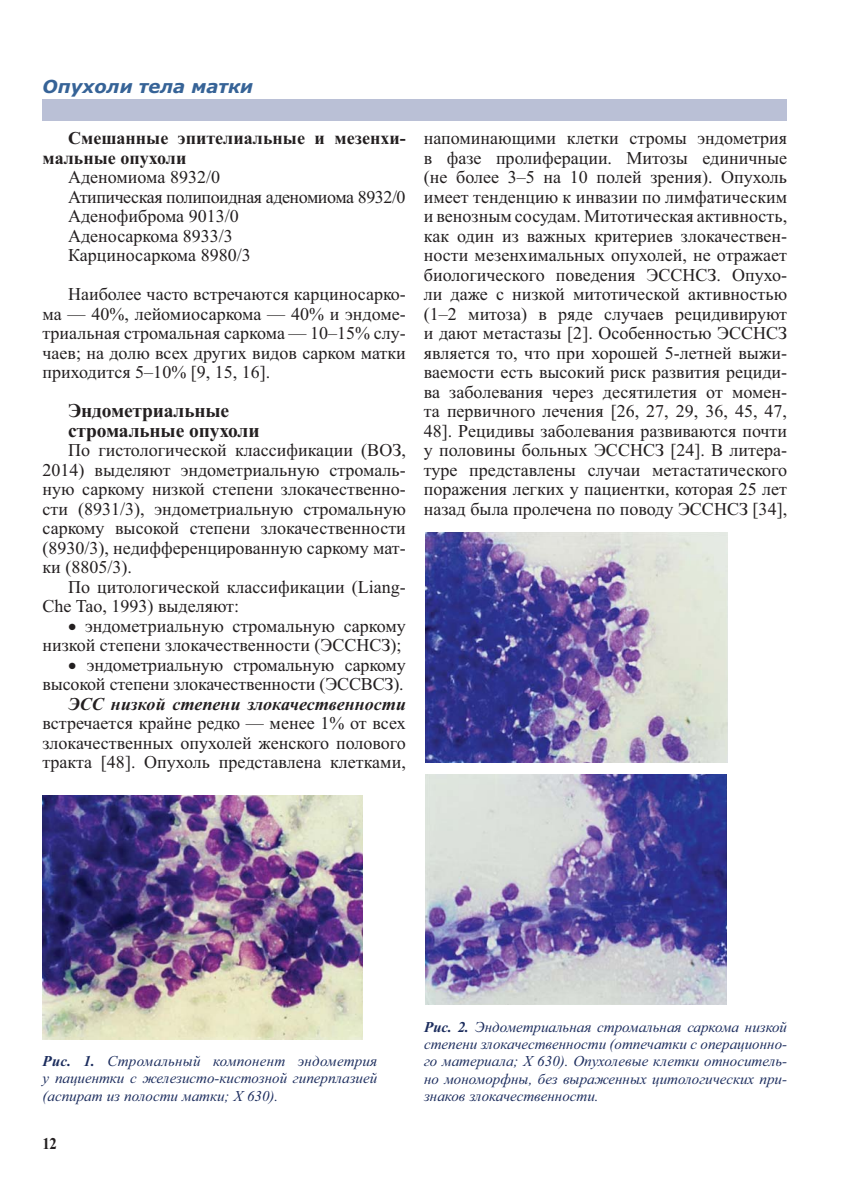
<style>
.page{position:relative;width:851px;height:1191px;background:#fff}
.page>*{position:absolute;margin:0;border:0;box-sizing:border-box;transform-origin:0 0}
.t1{font:700 19.5px/19.5px "Times New Roman";letter-spacing:-.01em;color:#231f20}
.t2{font:18px/19.5px "Times New Roman";color:#231f20;text-align:justify}
.t3{font:700 18px/19.5px "Times New Roman";color:#231f20}
.t4{font:italic 700 18px "Times New Roman";color:#231f20}
.t5{font:italic 700 18px "Verdana";color:#366397}
.t6{font:700 16.5px "Times New Roman";color:#231f20;scale:.9 1}
.t7{font:italic 15px/17.2px "Times New Roman";color:#1b2c5d;text-align:justify}
.s1{font-weight:700}
</style>
<div class="page">
<div style="left:43px;top:99px;width:744px;height:21px;background:#bac0d6"></div>
<img style="left:43px;top:795px;width:319px;height:245px">
<img style="left:425px;top:533px;width:302px;height:229px">
<img style="left:425px;top:774px;width:301px;height:230px">
<p class="t5" style="left:43px;top:80px;width:212px">Опухоли тела матки</p>
<p class="t3" style="left:43px;top:130px;width:365px;text-indent:26px">Смешанные эпителиальные и мезенхи&shy;мальные опухоли</p>
<p class="t2" style="left:68px;top:169px;width:339px;text-align:left">Аденомиома 8932/0<br>Атипическая полипоидная аденомиома 8932/0<br>Аденофиброма 9013/0<br>Аденосаркома 8933/3<br>Карциносаркома 8980/3</p>
<p class="t2" style="left:43px;top:286px;width:365px;text-indent:26px">Наиболее часто встречаются карциносарко&shy;ма — 40%, лейомиосаркома — 40% и эндоме&shy;триальная стромальная саркома — 10–15% слу&shy;чаев; на долю всех других видов сарком матки приходится 5–10% [9, 15, 16].</p>
<p class="t1" style="left:68px;top:403px;width:193px">Эндометриальные стромальные опухоли</p>
<p class="t2" style="left:43px;top:442px;width:365px;text-indent:26px">По гистологической классификации (ВОЗ, 2014) выделяют эндометриальную стромаль&shy;ную саркому низкой степени злокачественно&shy;сти (8931/3), эндометриальную стромальную саркому высокой степени злокачественности (8930/3), недифференцированную саркому мат&shy;ки (8805/3).</p>
<p class="t2" style="left:43px;top:578px;width:365px;text-indent:26px">По цитологической классификации (Liang-<br>Che Tao, 1993) выделяют:</p>
<p class="t2" style="left:43px;top:617px;width:365px;text-align:right">• эндометриальную стромальную саркому низкой степени злокачественности (ЭССНСЗ);</p>
<p class="t2" style="left:43px;top:656px;width:365px;text-align:right">• эндометриальную стромальную саркому высокой степени злокачественности (ЭССВСЗ).</p>
<p class="t4" style="left:68px;top:693px;width:339px">ЭСС низкой степени злокачественности</p>
<p class="t2" style="left:43px;top:715px;width:365px">встречается крайне редко — менее 1% от всех злокачественных опухолей женского полового тракта [48]. Опухоль представлена клетками,</p>
<p class="t2" style="left:424px;top:130px;width:365px">напоминающими клетки стромы эндометрия в фазе пролиферации. Митозы единичные (не более 3–5 на 10 полей зрения). Опухоль имеет тенденцию к инвазии по лимфатическим и венозным сосудам. Митотическая активность, как один из важных критериев злокачествен&shy;ности мезенхимальных опухолей, не отражает биологического поведения ЭССНСЗ. Опухо&shy;ли даже с низкой митотической активностью (1–2 митоза) в ряде случаев рецидивируют и дают метастазы [2]. Особенностью ЭССНСЗ является то, что при хорошей 5-летней выжи&shy;ваемости есть высокий риск развития рециди&shy;ва заболевания через десятилетия от момен&shy;та первичного лечения [26, 27, 29, 36, 45, 47, 48]. Рецидивы заболевания развиваются почти у половины больных ЭССНСЗ [24]. В литера&shy;туре представлены случаи метастатического поражения легких у пациентки, которая 25 лет назад была пролечена по поводу ЭССНСЗ [34],</p>
<p class="t7" style="left:43px;top:1053px;width:336px"><span class="s1">Рис. 1.</span> Стромальный компонент эндометрия у пациентки с железисто-кистозной гиперплазией (аспират из полости матки; Х 630).</p>
<p class="t6" style="left:43px;top:1137px;width:18px">12</p>
<p class="t7" style="left:424px;top:1019px;width:364px"><span class="s1">Рис. 2.</span> Эндометриальная стромальная саркома низкой степени злокачественности (отпечатки с операционно&shy;го материала; Х 630). Опухолевые клетки относитель&shy;но мономорфны, без выраженных цитологических при&shy;знаков злокачественности.</p>
</div>
